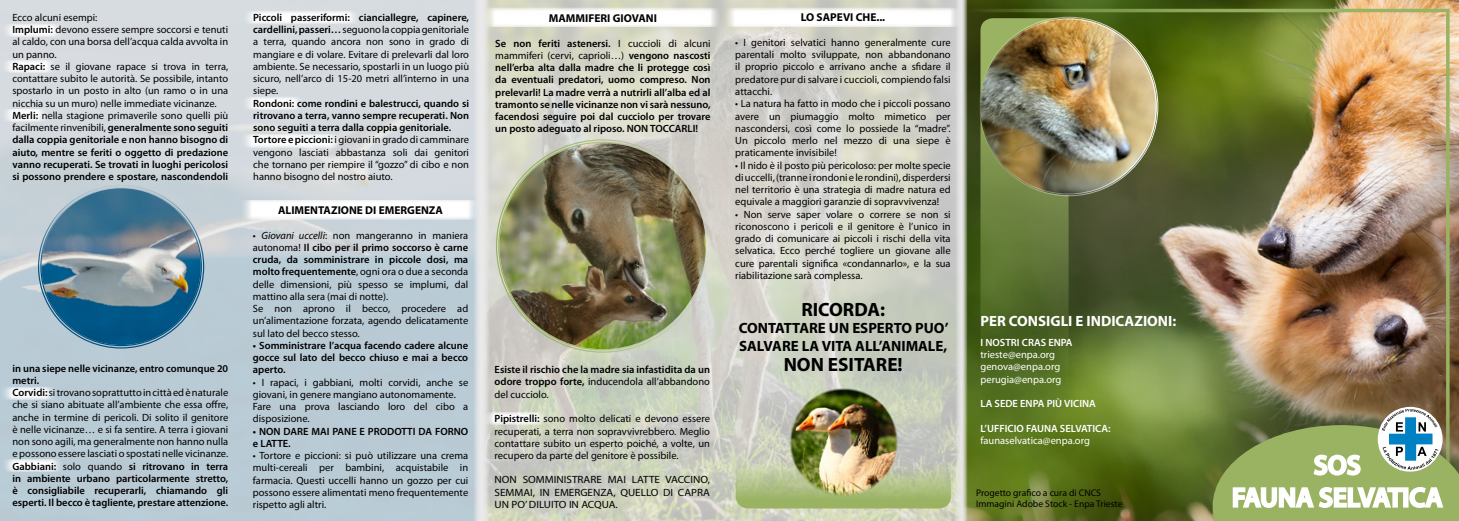
<style>
.page{position:relative;width:1459px;height:521px;background:#fff}
.page>*{position:absolute;margin:0;border:0;box-sizing:border-box;transform-origin:0 0}
.t1{font:600 26.95px/32.4px "Myriad Pro";color:#fff;text-align:center}
.t2{font:700 19.25px "Myriad Pro";color:#000}
.t3{font:700 14.88px/17.5px "Myriad Pro";color:#000}
.t4{font:700 14.88px "Myriad Pro";color:#fff}
.t5{font:700 11.38px "Myriad Pro";color:#000}
.t6{font:10.5px/12.2px "Myriad Pro";color:#000;text-align:justify}
.t7{font:600 10.5px/12.2px "Myriad Pro";color:#000;text-align:justify}
.t8{font:10.5px/12.2px "Myriad Pro";color:#000;text-align:justify;scale:1.06 1}
.t9{font:10.5px/12.2px "Myriad Pro";color:#fff}
.t10{font:600 10.5px "Myriad Pro";color:#fff}
.t11{font:9.62px/11.5px "Myriad Pro";color:#000}
.s1{font-weight:600}
.s2{font-weight:400}
.s3{font-style:italic}
</style>
<div class="page">
<img style="left:481px;top:0;width:977px;height:521px">
<img style="left:499px;top:143px;width:207px;height:206px;border-radius:103px">
<hr style="left:962px;top:9px;width:484px;height:3px;background:#9ab362">
<hr style="left:1446px;top:9px;width:3px;height:475px;background:#9ab362">
<svg style="left:0;top:0;width:481px;height:521px;background:#c5d1d9"></svg>
<img style="left:41px;top:188px;width:160px;height:157px">
<svg style="left:1212px;top:409px;width:246px;height:112px;background:#9aad77"></svg>
<svg style="left:0;top:23px;width:65px;height:14px"></svg>
<svg style="left:0;top:59px;width:58px;height:14px"></svg>
<svg style="left:0;top:109px;width:50px;height:13px"></svg>
<svg style="left:241px;top:11px;width:120px;height:13px"></svg>
<svg style="left:241px;top:97px;width:65px;height:13px"></svg>
<svg style="left:240px;top:134px;width:103px;height:13px"></svg>
<div style="left:240px;top:200px;width:240px;height:20px;background:#fff"></div>
<svg style="left:0;top:387px;width:58px;height:13px"></svg>
<svg style="left:0;top:459px;width:65px;height:13px"></svg>
<svg style="left:722px;top:7px;width:240px;height:20px"></svg>
<svg style="left:481px;top:412px;width:68px;height:13px"></svg>
<svg style="left:482px;top:7px;width:240px;height:20px"></svg>
<svg style="left:735px;top:441px;width:216px;height:67px;background:#b3c192"></svg>
<img style="left:789px;top:388px;width:109px;height:109px;border-radius:55px">
<svg style="left:980px;top:18px;width:88px;height:503px;background:#5f782d"></svg>
<img style="left:980px;top:18px;width:177px;height:177px;border-radius:88px">
<p class="t6" style="left:12px;top:11px;width:217px;text-align:left">Ecco alcuni esempi:<br><span class="s1">Implumi:</span> devono essere sempre soccorsi e tenuti al caldo, con una borsa dell’acqua calda avvolta in un panno.<br><span class="s1">Rapaci:</span> se il giovane rapace si trova in terra, contattare subito le autorità. Se possibile, intanto spostarlo in un posto in alto (un ramo o in una nicchia su un muro) nelle immediate vicinanze.<br><span class="s1">Merli:</span> nella stagione primaverile sono quelli più facilmente rinvenibili, <span class="s1">generalmente sono seguiti dalla coppia genitoriale e non hanno bisogno di aiuto, mentre se feriti o oggetto di predazione vanno recuperati. Se trovati in luoghi pericolosi si possono prendere e spostare, nascondendoli</span></p>
<p class="t6" style="left:253px;top:11px;width:217px"><span class="s1">Piccoli passeriformi: cianciallegre, capinere, cardellini, passeri…</span> seguono la coppia genitoriale a terra, quando ancora non sono in grado di mangiare e di volare. Evitare di prelevarli dal loro ambiente. Se necessario, spostarli in un luogo più sicuro, nell’arco di 15-20 metri all’interno in una siepe.</p>
<p class="t7" style="left:253px;top:97px;width:217px;text-align:left">Rondoni: come rondini e balestrucci, quando si ritrovano a terra, vanno sempre recuperati. Non sono seguiti a terra dalla coppia genitoriale.<br>Tortore e piccioni: <span class="s2">i giovani in grado di camminare vengono lasciati abbastanza soli dai genitori che tornano per riempire il “gozzo” di cibo e non hanno bisogno del nostro aiuto.</span></p>
<p class="t5" style="left:278px;top:203px;width:166px">ALIMENTAZIONE DI EMERGENZA</p>
<p class="t6" style="left:253px;top:229px;width:217px;text-align:left">• <span class="s3">Giovani uccelli</span>: non mangeranno in maniera autonoma! <span class="s1">Il cibo per il primo soccorso è carne cruda, da somministrare in piccole dosi, ma molto frequentemente</span>, ogni ora o due a seconda delle dimensioni, più spesso se implumi, dal mattino alla sera (mai di notte).<br>Se non aprono il becco, procedere ad un’alimentazione forzata, agendo delicatamente sul lato del becco stesso.</p>
<p class="t7" style="left:253px;top:339px;width:217px">• Somministrare l’acqua facendo cadere alcune gocce sul lato del becco chiuso e mai a becco aperto.</p>
<p class="t6" style="left:253px;top:376px;width:217px;text-align:left">• I rapaci, i gabbiani, molti corvidi, anche se giovani, in genere mangiano autonomamente.<br>Fare una prova lasciando loro del cibo a disposizione.</p>
<p class="t7" style="left:253px;top:425px;width:217px">• NON DARE MAI PANE E PRODOTTI DA FORNO e LATTE.</p>
<p class="t6" style="left:253px;top:449px;width:217px">• Tortore e piccioni: si può utilizzare una crema multi-cereali per bambini, acquistabile in farmacia. Questi uccelli hanno un gozzo per cui possono essere alimentati meno frequentemente rispetto agli altri.</p>
<p class="t6" style="left:12px;top:362px;width:217px;text-align:left"><span class="s1">in una siepe nelle vicinanze, entro comunque 20 metri.<br>Corvidi:</span> si trovano soprattutto in città ed è naturale che si siano abituate all’ambiente che essa offre, anche in termine di pericoli. Di solito il genitore è nelle vicinanze… e si fa sentire. A terra i giovani non sono agili, ma generalmente non hanno nulla e possono essere lasciati o spostati nelle vicinanze.<br><span class="s1">Gabbiani:</span> solo quando <span class="s1">si ritrovano in terra in ambiente urbano particolarmente stretto, è consigliabile recuperarli, chiamando gli esperti. Il becco è tagliente, prestare attenzione.</span></p>
<p class="t5" style="left:549px;top:11px;width:110px">MAMMIFERI GIOVANI</p>
<p class="t7" style="left:495px;top:37px;width:217px">Se non feriti astenersi. <span class="s2">I cuccioli di alcuni mammiferi (cervi, caprioli…)</span> vengono nascosti nell’erba alta dalla madre che li protegge così da eventuali predatori, uomo compreso. Non prelevarli! La madre verrà a nutrirli all’alba ed al tramonto se nelle vicinanze non vi sarà nessuno, facendosi seguire poi dal cucciolo per trovare un posto adeguato al riposo. NON TOCCARLI!</p>
<p class="t7" style="left:494px;top:363px;width:217px">Esiste il rischio che la madre sia infastidita da un odore troppo forte, <span class="s2">inducendola all’abbandono del cucciolo.</span></p>
<p class="t6" style="left:494px;top:412px;width:217px"><span class="s1">Pipistrelli:</span> sono molto delicati e devono essere recuperati, a terra non sopravvivrebbero. Meglio contattare subito un esperto poiché, a volte, un recupero da parte del genitore è possibile.</p>
<p class="t8" style="left:494px;top:474px;width:205px">NON SOMMINISTRARE MAI LATTE VACCINO, SEMMAI, IN EMERGENZA, QUELLO DI CAPRA UN PO’ DILUITO IN ACQUA.</p>
<p class="t5" style="left:800px;top:10px;width:86px">LO SAPEVI CHE...</p>
<p class="t6" style="left:735px;top:36px;width:217px">• I genitori selvatici hanno generalmente cure parentali molto sviluppate, non abbandonano il proprio piccolo e arrivano anche a sfidare il predatore pur di salvare i cuccioli, compiendo falsi attacchi.</p>
<p class="t6" style="left:735px;top:97px;width:217px">• La natura ha fatto in modo che i piccoli possano avere un piumaggio molto mimetico per nascondersi, così come lo possiede la “madre”.<br>Un piccolo merlo nel mezzo di una siepe è praticamente invisibile!</p>
<p class="t6" style="left:735px;top:159px;width:217px">• Il nido è il posto più pericoloso: per molte specie di uccelli, (tranne i rondoni e le rondini), disperdersi nel territorio è una strategia di madre natura ed equivale a maggiori garanzie di sopravvivenza!</p>
<p class="t6" style="left:735px;top:208px;width:217px">• Non serve saper volare o correre se non si riconoscono i pericoli e il genitore è l’unico in grado di comunicare ai piccoli i rischi della vita selvatica. Ecco perché togliere un giovane alle cure parentali significa «condannarlo», e la sua riabilitazione sarà complessa.</p>
<h2 class="t2" style="left:801px;top:297px;width:85px">RICORDA:</h2>
<h3 class="t3" style="left:739px;top:319px;width:211px">CONTATTARE UN ESPERTO PUO’<br>SALVARE LA VITA ALL’ANIMALE,</h3>
<h2 class="t2" style="left:783px;top:352px;width:121px">NON ESITARE!</h2>
<h3 class="t4" style="left:980px;top:311px;width:197px">PER CONSIGLI E INDICAZIONI:</h3>
<p class="t10" style="left:980px;top:336px;width:94px">I NOSTRI CRAS ENPA</p>
<p class="t9" style="left:980px;top:348px;width:82px">trieste@enpa.org genova@enpa.org perugia@enpa.org</p>
<p class="t10" style="left:980px;top:397px;width:117px">LA SEDE ENPA PIÙ VICINA</p>
<p class="t10" style="left:980px;top:421px;width:132px">L’UFFICIO FAUNA SELVATICA:</p>
<p class="t9" style="left:980px;top:434px;width:111px">faunaselvatica@enpa.org</p>
<p class="t11" style="left:976px;top:486px;width:148px">Progetto grafico a cura di CNCS<br>Immagini Adobe Stock - Enpa Trieste</p>
<h1 class="t1" style="left:1231px;top:448px;width:212px">SOS<br>FAUNA SELVATICA</h1>
</div>
